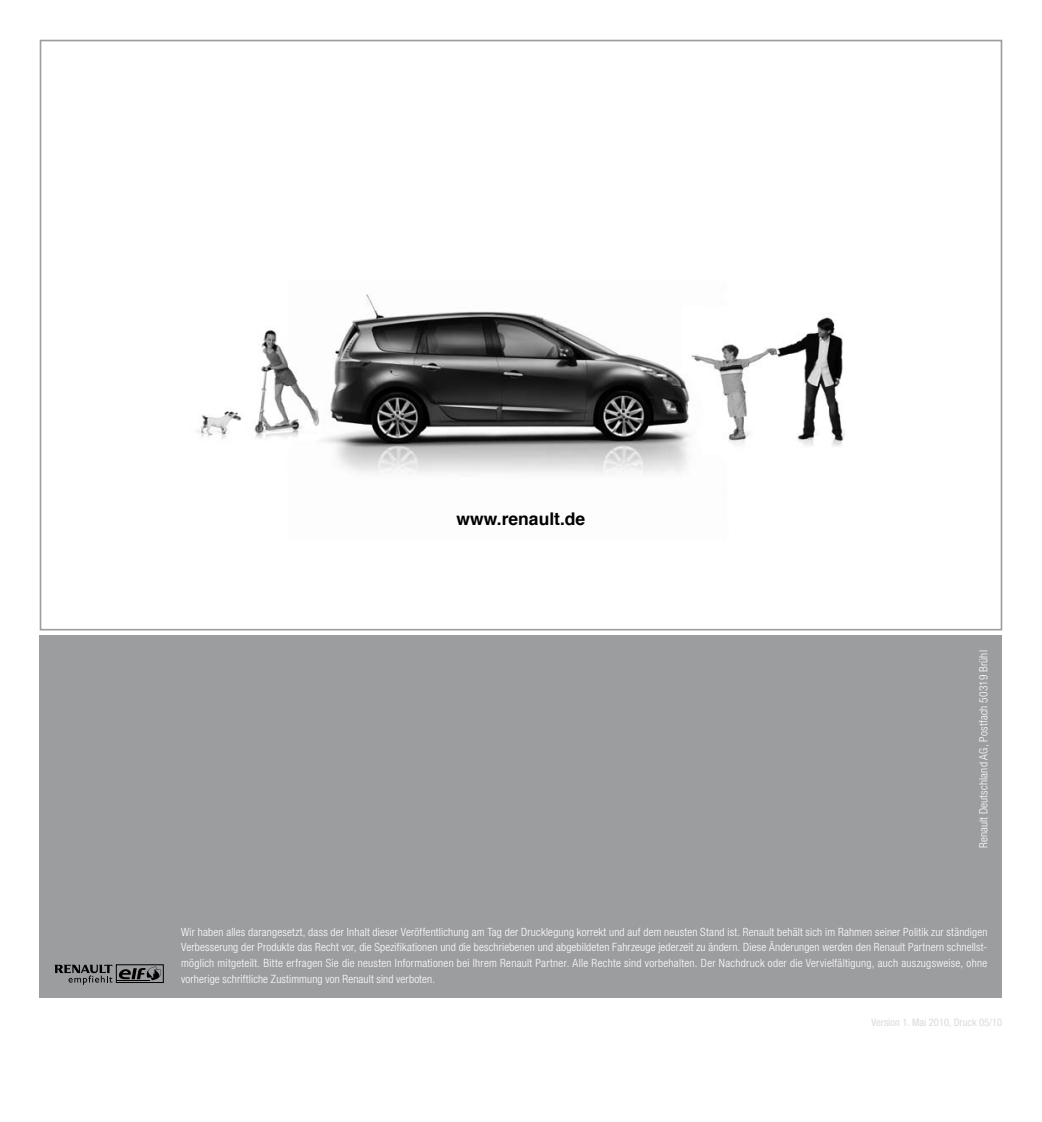
<style>
.page{position:relative;width:1042px;height:1122px;background:#fff}
.page>*{position:absolute;margin:0;border:0;box-sizing:border-box;transform-origin:0 0}
.t1{font:700 17.5px "Helvetica";color:#000}
.t2{font:300 condensed 11.38px/15.8px "Helvetica Neue";letter-spacing:.015em;color:#fff;text-align:justify}
.t3{font:condensed 10.5px "Helvetica Neue";color:#d9dadb}
</style>
<div class="page">
<img style="left:197px;top:294px;width:648px;height:180px">
<div style="left:40px;top:635px;width:962px;height:362px;background:#9c9d9f"></div>
<div style="left:116px;top:964px;width:47px;height:18px;border:1px solid #000"></div>
<hr style="left:116px;top:980px;width:33px;height:1px;background:#000">
<svg style="left:118px;top:966px;width:43px;height:14px"></svg>
<svg style="left:55px;top:964px;width:57px;height:20px"></svg>
<h1 class="t1" style="left:457px;top:503px;width:130px">www.renault.de</h1>
<p class="t2" style="left:975px;top:848px;width:199px;rotate:-90deg">Renault Deutschland AG, Postfach 50319 Brühl</p>
<p class="t2" style="left:181px;top:923px;width:808px">Wir haben alles darangesetzt, dass der Inhalt dieser Veröffentlichung am Tag der Drucklegung korrekt und auf dem neusten Stand ist. Renault behält sich im Rahmen seiner Politik zur ständigen Verbesserung der Produkte das Recht vor, die Spezifikationen und die beschriebenen und abgebildeten Fahrzeuge jederzeit zu ändern. Diese Änderungen werden den Renault Partnern schnellst&shy;möglich mitgeteilt. Bitte erfragen Sie die neusten Informationen bei Ihrem Renault Partner. Alle Rechte sind vorbehalten. Der Nachdruck oder die Vervielfältigung, auch auszugsweise, ohne vorherige schriftliche Zustimmung von Renault sind verboten.</p>
<p class="t3" style="left:871px;top:1015px;width:132px">Version 1. Mai 2010, Druck 05/10</p>
</div>
